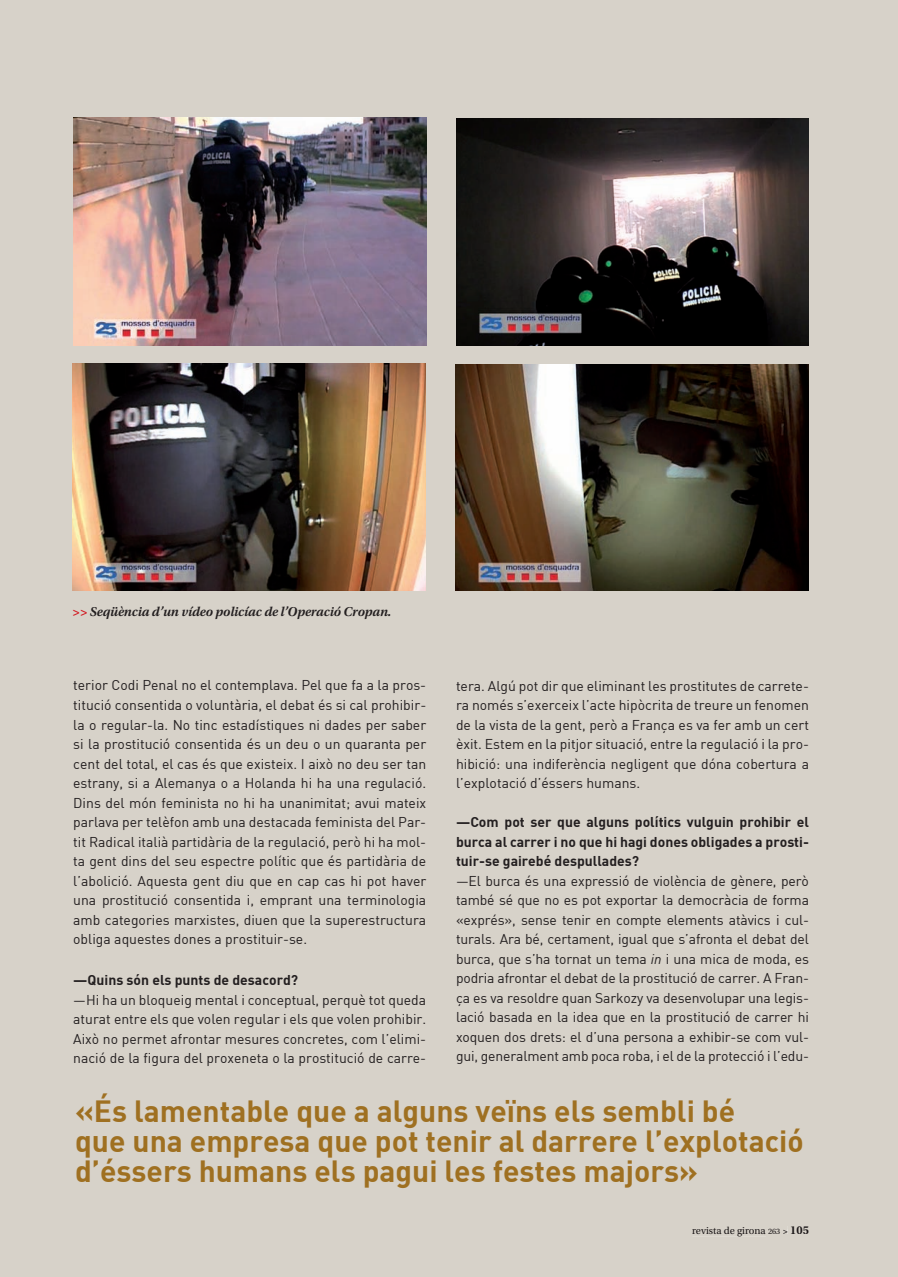
<style>
.page{position:relative;width:898px;height:1277px;background:#fff}
.page>*{position:absolute;margin:0;border:0;box-sizing:border-box;transform-origin:0 0}
.t1{font:30px/30px "DIN Bold";color:#9f7021}
.t2{font:13.95px/19.5px "DIN";color:#231f20;text-align:justify}
.t3{font:13.95px/19.5px "DIN Bold";color:#231f20;text-align:justify}
.t4{font:italic 600 13.5px "Utopia Std";letter-spacing:-.01em;color:#231f20}
.t5{font:10.5px "Utopia Std";color:#231f20}
.s1{color:#d2161e}
.s2{font-style:italic}
.s3{font-size:8.25px}
.s4{font-weight:600;font-size:9px}
.s5{font-weight:600;font-size:12px}
</style>
<div class="page">
<div style="left:0;top:0;width:898px;height:1276px;background:#d7d2c9"></div>
<div style="left:692px;top:1226px;width:74px;height:9px;background:#d7d2c9"></div>
<div style="left:768px;top:1228px;width:12px;height:5px;background:#d7d2c9"></div>
<svg style="left:783px;top:1229px;width:4px;height:4px"></svg>
<div style="left:788px;top:1225px;width:20px;height:8px;background:#d7d2c9"></div>
<img style="left:73px;top:117px;width:353px;height:229px">
<img style="left:456px;top:118px;width:353px;height:228px">
<img style="left:72px;top:363px;width:353px;height:227px">
<img style="left:455px;top:364px;width:353px;height:226px">
<svg style="left:893px;top:1274px;width:5px;height:3px"></svg>
<p class="t4" style="left:72px;top:604px;width:321px"><span class="s1">&gt;&gt;</span> Seqüència d’un vídeo policíac de l’Operació Cropan.</p>
<p class="t2" style="left:73px;top:675px;width:354px">terior Codi Penal no el contemplava. Pel que fa a la pros&shy;titució consentida o voluntària, el debat és si cal prohibir&shy;la o regular-la. No tinc estadístiques ni dades per saber si la prostitució consentida és un deu o un quaranta per cent del total, el cas és que existeix. I això no deu ser tan estrany, si a Alemanya o a Holanda hi ha una regulació.<br>Dins del món feminista no hi ha unanimitat; avui mateix parlava per telèfon amb una destacada feminista del Par&shy;tit Radical italià partidària de la regulació, però hi ha mol&shy;ta gent dins del seu espectre polític que és partidària de l’abolició. Aquesta gent diu que en cap cas hi pot haver una prostitució consentida i, emprant una terminologia amb categories marxistes, diuen que la superestructura obliga aquestes dones a prostituir-se.</p>
<p class="t3" style="left:73px;top:969px;width:226px">—Quins són els punts de desacord?</p>
<p class="t2" style="left:73px;top:989px;width:354px">—Hi ha un bloqueig mental i conceptual, perquè tot queda aturat entre els que volen regular i els que volen prohibir.<br>Això no permet afrontar mesures concretes, com l’elimi&shy;nació de la figura del proxeneta o la prostitució de carre-</p>
<p class="t2" style="left:456px;top:675px;width:354px">tera. Algú pot dir que eliminant les prostitutes de carrete&shy;ra només s’exerceix l’acte hipòcrita de treure un fenomen de la vista de la gent, però a França es va fer amb un cert èxit. Estem en la pitjor situació, entre la regulació i la pro&shy;hibició: una indiferència negligent que dóna cobertura a l’explotació d’éssers humans.</p>
<p class="t3" style="left:456px;top:811px;width:354px">—Com pot ser que alguns polítics vulguin prohibir el burca al carrer i no que hi hagi dones obligades a prosti&shy;tuir-se gairebé despullades?</p>
<p class="t2" style="left:456px;top:870px;width:354px">—El burca és una expressió de violència de gènere, però també sé que no es pot exportar la democràcia de forma «exprés», sense tenir en compte elements atàvics i cul&shy;turals. Ara bé, certament, igual que s’afronta el debat del burca, que s’ha tornat un tema <span class="s2">in</span> i una mica de moda, es podria afrontar el debat de la prostitució de carrer. A Fran&shy;ça es va resoldre quan Sarkozy va desenvolupar una legis&shy;lació basada en la idea que en la prostitució de carrer hi xoquen dos drets: el d’una persona a exhibir-se com vul&shy;gui, generalment amb poca roba, i el de la protecció i l’edu-</p>
<h1 class="t1" style="left:75px;top:1094px;width:730px">«És lamentable que a alguns veïns els sembli bé<br>que una empresa que pot tenir al darrere l’explotació d’éssers humans els pagui les festes majors»</h1>
<p class="t5" style="left:692px;top:1224px;width:118px">revista de girona <span class="s3">263</span> <span class="s4">&gt;</span> <span class="s5">105</span></p>
</div>
